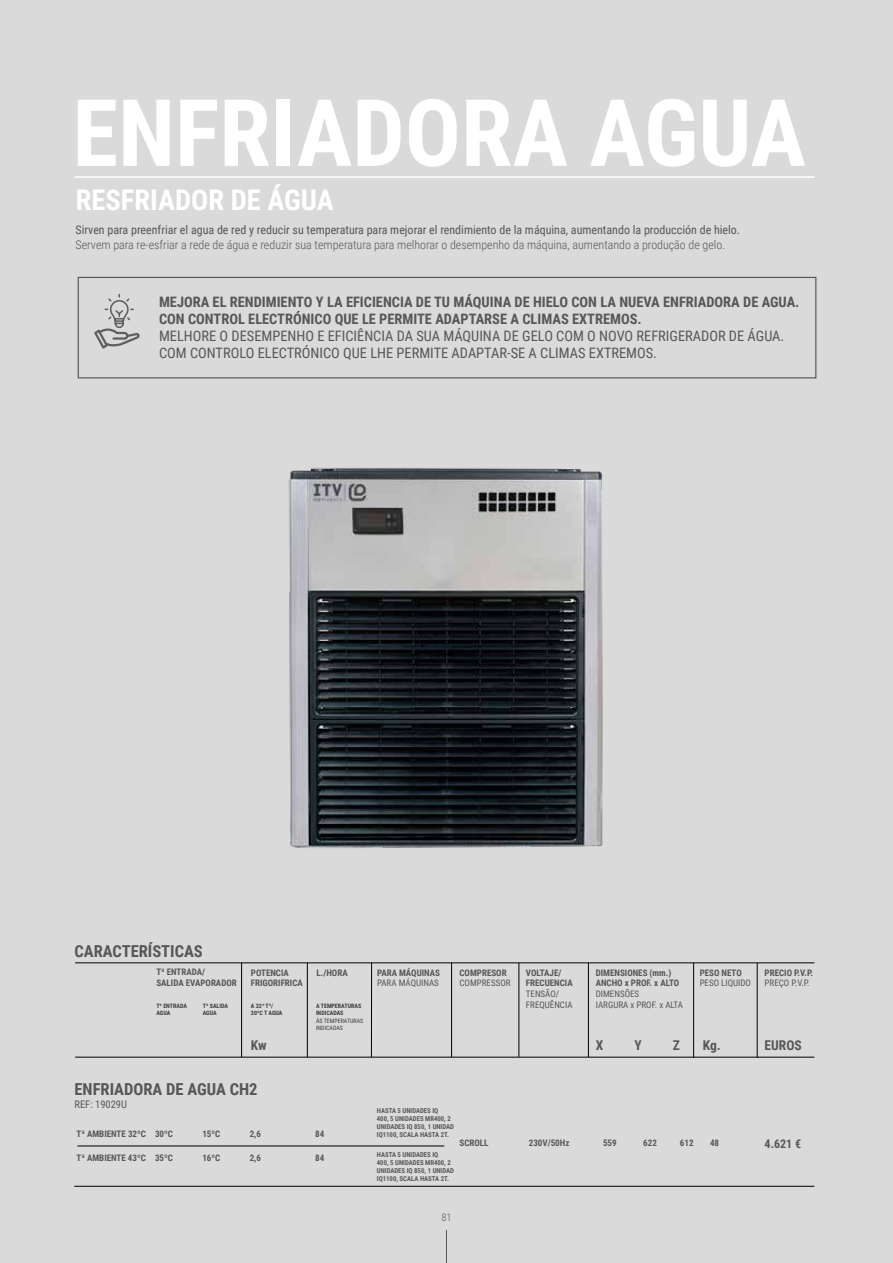
<style>
.page{position:relative;width:893px;height:1263px;background:#fff}
.page>*{position:absolute;margin:0;border:0;box-sizing:border-box;transform-origin:0 0}
.t1{font:700 93px "Roboto Condensed";color:#fff}
.t2{font:700 28.5px "Roboto Condensed";color:#fff}
.t3{font:700 16.5px "Roboto Condensed";color:#575756}
.t4{font:700 14.4px/17.2px "Roboto Condensed";color:#575756}
.t5{font:14.4px/17.2px "Roboto Condensed";color:#575756}
.t6{font:700 13.5px "Roboto Condensed";color:#575756}
.t7{font:12px "Roboto Condensed";color:#575756}
.t8{font:300 12px "Roboto Condensed";color:#575756}
.t9{font:700 12px "Roboto Condensed";color:#575756}
.t10{font:10.5px "Roboto Condensed";color:#575756}
.t11{font:300 10.5px "Roboto Condensed";color:#575756}
.t12{font:700 9px/10.8px "Roboto Condensed";color:#575756}
.t13{font:9px/10.8px "Roboto Condensed";color:#575756}
.t14{font:700 6.75px/8.1px "Roboto Condensed";color:#585856}
.t15{font:700 6px/7.2px "Roboto Condensed";color:#3c3c3b}
.t16{font:6px/7.2px "Roboto Condensed";color:#3c3c3b}
</style>
<div class="page">
<div style="left:1px;top:0;width:892px;height:1263px;background:#dadada"></div>
<hr style="left:446px;top:1230px;width:1px;height:33px;background:#575756">
<img style="left:0;top:0;width:1px;height:1263px">
<hr style="left:74px;top:176px;width:740px;height:2px;background:#fff">
<img style="left:230px;top:417px;width:429px;height:460px">
<hr style="left:74px;top:1186px;width:740px;height:1px;background:#000">
<hr style="left:77px;top:1146px;width:367px;height:1px;background:#000">
<hr style="left:75px;top:1057px;width:739px;height:1px;background:#000">
<hr style="left:75px;top:962px;width:739px;height:1px;background:#000">
<hr style="left:451px;top:963px;width:1px;height:94px;background:#000">
<hr style="left:519px;top:963px;width:1px;height:94px;background:#000">
<hr style="left:693px;top:963px;width:1px;height:95px;background:#000">
<hr style="left:588px;top:963px;width:1px;height:94px;background:#000">
<hr style="left:371px;top:963px;width:1px;height:94px;background:#000">
<hr style="left:307px;top:963px;width:1px;height:94px;background:#000">
<hr style="left:241px;top:963px;width:1px;height:94px;background:#000">
<hr style="left:757px;top:963px;width:1px;height:95px;background:#000">
<div style="left:78px;top:277px;width:738px;height:101px;border:1px solid #575756"></div>
<div style="left:89px;top:297px;width:56px;height:55px;background:#dadada"></div>
<svg style="left:92px;top:293px;width:50px;height:56px"></svg>
<h1 class="t1" style="left:72px;top:68px;width:735px">ENFRIADORA AGUA</h1>
<h2 class="t2" style="left:76px;top:180px;width:260px">RESFRIADOR DE ÁGUA</h2>
<h3 class="t7" style="left:76px;top:221px;width:666px">Sirven para preenfriar el agua de red y reducir su temperatura para mejorar el rendimiento de la máquina, aumentando la producción de hielo.</h3>
<h3 class="t8" style="left:76px;top:236px;width:651px">Servem para re-esfriar a rede de água e reduzir sua temperatura para melhorar o desempenho da máquina, aumentando a produção de gelo.</h3>
<h3 class="t4" style="left:159px;top:292px;width:642px">MEJORA EL RENDIMIENTO Y LA EFICIENCIA DE TU MÁQUINA DE HIELO CON LA NUEVA ENFRIADORA DE AGUA.<br>CON CONTROL ELECTRÓNICO QUE LE PERMITE ADAPTARSE A CLIMAS EXTREMOS.</h3>
<h3 class="t5" style="left:159px;top:327px;width:627px">MELHORE O DESEMPENHO E EFICIÊNCIA DA SUA MÁQUINA DE GELO COM O NOVO REFRIGERADOR DE ÁGUA.<br>COM CONTROLO ELECTRÓNICO QUE LHE PERMITE ADAPTAR-SE A CLIMAS EXTREMOS.</h3>
<h3 class="t3" style="left:74px;top:940px;width:130px">CARACTERÍSTICAS</h3>
<p class="t12" style="left:377px;top:967px;width:65px">PARA MÁQUINAS</p>
<p class="t13" style="left:377px;top:977px;width:63px">PARA MÁQUINAS</p>
<p class="t12" style="left:459px;top:967px;width:49px">COMPRESOR</p>
<p class="t13" style="left:459px;top:977px;width:53px">COMPRESSOR</p>
<p class="t12" style="left:596px;top:967px;width:85px">DIMENSIONES (mm.)<br>ANCHO x PROF. x ALTO</p>
<p class="t13" style="left:596px;top:988px;width:89px">DIMENSÕES<br>IARGURA x PROF. x ALTA</p>
<h3 class="t6" style="left:596px;top:1035px;width:9px">X</h3>
<h3 class="t6" style="left:634px;top:1035px;width:9px">Y</h3>
<h3 class="t6" style="left:673px;top:1035px;width:9px">Z</h3>
<p class="t12" style="left:156px;top:966px;width:82px">Tª ENTRADA/<br>SALIDA EVAPORADOR</p>
<p class="t12" style="left:700px;top:967px;width:44px">PESO NETO</p>
<p class="t12" style="left:765px;top:967px;width:50px">PRECIO P.V.P.</p>
<p class="t13" style="left:765px;top:977px;width:47px">PREÇO P.V.P.</p>
<p class="t12" style="left:251px;top:967px;width:40px">POTENCIA</p>
<p class="t12" style="left:316px;top:967px;width:33px">L./HORA</p>
<p class="t12" style="left:251px;top:977px;width:53px">FRIGORIFRICA</p>
<p class="t15" style="left:251px;top:1002px;width:33px">A 32º Tª/<br>30ºC T AGUA</p>
<p class="t12" style="left:526px;top:967px;width:48px">VOLTAJE/<br>FRECUENCIA</p>
<p class="t13" style="left:526px;top:988px;width:48px">TENSÃO/<br>FREQUÊNCIA</p>
<p class="t13" style="left:700px;top:977px;width:53px">PESO LIQUIDO</p>
<p class="t15" style="left:156px;top:1002px;width:32px">Tª ENTRADA<br>AGUA</p>
<p class="t15" style="left:203px;top:1002px;width:27px">Tª SALIDA<br>AGUA</p>
<p class="t15" style="left:316px;top:1002px;width:47px">A TEMPERATURAS<br>INDICADAS</p>
<p class="t16" style="left:316px;top:1016px;width:49px">ÁS TEMPERATURAS<br>INDICADAS</p>
<h3 class="t6" style="left:703px;top:1035px;width:20px">Kg.</h3>
<h3 class="t6" style="left:765px;top:1035px;width:39px">EUROS</h3>
<h3 class="t6" style="left:251px;top:1035px;width:17px">Kw</h3>
<h3 class="t3" style="left:74px;top:1077px;width:185px">ENFRIADORA DE AGUA CH2</h3>
<p class="t10" style="left:74px;top:1097px;width:54px">REF: 19029U</p>
<p class="t12" style="left:77px;top:1128px;width:98px">Tª AMBIENTE 32ºC 30ºC</p>
<p class="t12" style="left:202px;top:1128px;width:19px">15ºC</p>
<p class="t12" style="left:250px;top:1128px;width:13px">2,6</p>
<p class="t12" style="left:315px;top:1128px;width:11px">84</p>
<p class="t12" style="left:77px;top:1151px;width:98px">Tª AMBIENTE 43ºC 35ºC</p>
<p class="t12" style="left:202px;top:1151px;width:19px">16ºC</p>
<p class="t12" style="left:250px;top:1151px;width:13px">2,6</p>
<p class="t12" style="left:315px;top:1151px;width:11px">84</p>
<p class="t14" style="left:377px;top:1106px;width:79px">HASTA 5 UNIDADES IQ<br>400, 5 UNIDADES MR400, 2<br>UNIDADES IQ 850, 1 UNIDAD<br>IQ1100, SCALA HASTA 2T.</p>
<p class="t12" style="left:459px;top:1137px;width:31px">SCROLL</p>
<p class="t12" style="left:529px;top:1137px;width:42px">230V/50Hz</p>
<p class="t12" style="left:603px;top:1137px;width:15px">559</p>
<p class="t12" style="left:643px;top:1137px;width:15px">622</p>
<p class="t12" style="left:680px;top:1137px;width:15px">612</p>
<p class="t12" style="left:710px;top:1137px;width:11px">48</p>
<h3 class="t9" style="left:765px;top:1135px;width:38px">4.621 €</h3>
<p class="t14" style="left:377px;top:1150px;width:79px">HASTA 5 UNIDADES IQ<br>400, 5 UNIDADES MR400, 2<br>UNIDADES IQ 850, 1 UNIDAD<br>IQ1100, SCALA HASTA 2T.</p>
<p class="t11" style="left:441px;top:1210px;width:12px">81</p>
</div>
